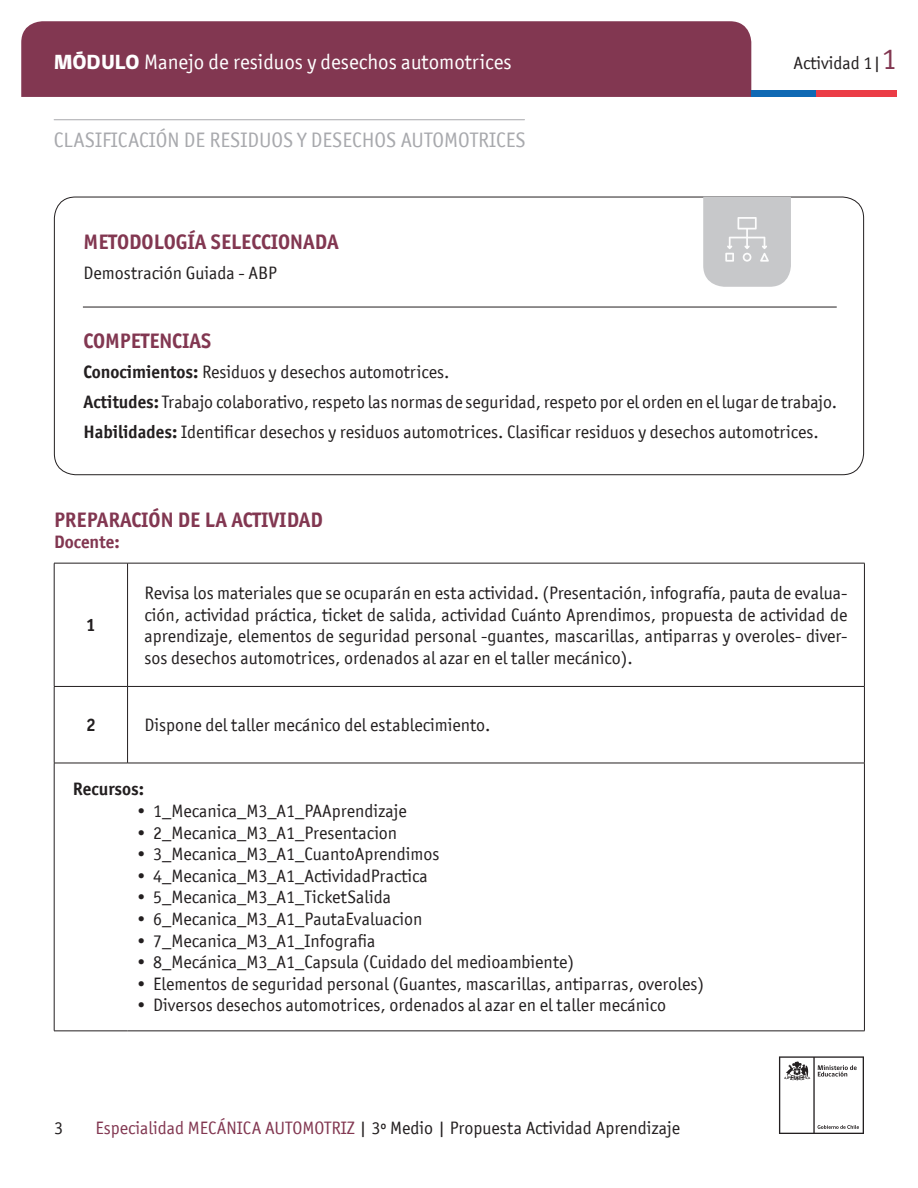
<style>
.page{position:relative;width:918px;height:1188px;background:#fff}
.page>*{position:absolute;margin:0;border:0;box-sizing:border-box;transform-origin:0 0}
.t1{font:700 21px "Officina San ITC";color:#823751}
.t2{font:21px "Officina San ITC";color:#a8a9ad}
.t3{font:21px "Officina San ITC";color:#fff}
.t4{font:18px/21.6px "Officina San ITC";color:#231f20;text-align:justify}
.t5{font:700 18px "Officina San ITC";color:#231f20}
.t6{font:700 18px "Officina San ITC";color:#823751}
.s1{font-family:"gob CL";font-weight:800}
.s2{font-size:30px;color:#823751}
.s3{font-weight:700}
.s4{color:#823751}
</style>
<div class="page">
<svg style="left:779px;top:1056px;width:85px;height:78px"></svg>
<div style="left:21px;top:21px;width:730px;height:76px;background:#823751"></div>
<div style="left:751px;top:90px;width:65px;height:7px;background:#0f69b4"></div>
<div style="left:816px;top:90px;width:81px;height:7px;background:#eb3c46"></div>
<svg style="left:703px;top:197px;width:88px;height:90px;background:#cbcccd"></svg>
<hr style="left:83px;top:307px;width:754px;height:1px;background:#231f20">
<hr style="left:54px;top:686px;width:74px;height:1px;background:#231f20">
<hr style="left:128px;top:686px;width:737px;height:1px;background:#231f20">
<hr style="left:54px;top:763px;width:74px;height:1px;background:#231f20">
<hr style="left:128px;top:763px;width:737px;height:1px;background:#231f20">
<hr style="left:864px;top:763px;width:1px;height:268px;background:#231f20">
<hr style="left:127px;top:563px;width:1px;height:123px;background:#231f20">
<hr style="left:127px;top:687px;width:1px;height:76px;background:#231f20">
<hr style="left:54px;top:563px;width:74px;height:1px;background:#231f20">
<hr style="left:54px;top:563px;width:1px;height:123px;background:#231f20">
<hr style="left:128px;top:563px;width:737px;height:1px;background:#231f20">
<hr style="left:864px;top:563px;width:1px;height:123px;background:#231f20">
<hr style="left:54px;top:687px;width:1px;height:76px;background:#231f20">
<hr style="left:864px;top:687px;width:1px;height:76px;background:#231f20">
<hr style="left:54px;top:763px;width:1px;height:268px;background:#231f20">
<hr style="left:54px;top:1031px;width:74px;height:1px;background:#231f20">
<hr style="left:128px;top:1031px;width:737px;height:1px;background:#231f20">
<hr style="left:54px;top:119px;width:471px;height:1px;background:#a8a9ad">
<p class="t3" style="left:54px;top:50px;width:459px"><span class="s1">MÓDULO</span> Manejo de residuos y desechos automotrices</p>
<p class="t4" style="left:794px;top:52px;width:105px">Actividad 1|<span class="s2">1</span></p>
<p class="t2" style="left:54px;top:128px;width:473px">CLASIFICACIÓN DE RESIDUOS Y DESECHOS AUTOMOTRICES</p>
<p class="t1" style="left:84px;top:228px;width:257px">METODOLOGÍA SELECCIONADA</p>
<p class="t4" style="left:84px;top:262px;width:195px">Demostración Guiada - ABP</p>
<p class="t1" style="left:84px;top:328px;width:129px">COMPETENCIAS</p>
<p class="t4" style="left:84px;top:361px;width:367px"><span class="s3">Conocimientos:</span> Residuos y desechos automotrices.</p>
<p class="t4" style="left:84px;top:391px;width:755px"><span class="s3">Actitudes:</span> Trabajo colaborativo, respeto las normas de seguridad, respeto por el orden en el lugar de trabajo.</p>
<p class="t4" style="left:84px;top:421px;width:737px"><span class="s3">Habilidades:</span> Identificar desechos y residuos automotrices. Clasificar residuos y desechos automotrices.</p>
<p class="t1" style="left:54px;top:507px;width:270px">PREPARACIÓN DE LA ACTIVIDAD</p>
<p class="t6" style="left:54px;top:531px;width:67px">Docente:</p>
<p class="t5" style="left:86px;top:614px;width:11px">1</p>
<p class="t4" style="left:145px;top:582px;width:704px">Revisa los materiales que se ocuparán en esta actividad. (Presentación, infografía, pauta de evalua&shy;ción, actividad práctica, ticket de salida, actividad Cuánto Aprendimos, propuesta de actividad de aprendizaje, elementos de seguridad personal -guantes, mascarillas, antiparras y overoles- diver&shy;sos desechos automotrices, ordenados al azar en el taller mecánico).</p>
<p class="t5" style="left:86px;top:714px;width:11px">2</p>
<p class="t4" style="left:145px;top:714px;width:347px">Dispone del taller mecánico del establecimiento.</p>
<p class="t5" style="left:73px;top:778px;width:73px">Recursos:</p>
<p class="t4" style="left:135px;top:800px;width:273px">• 1_Mecanica_M3_A1_PAAprendizaje</p>
<p class="t4" style="left:135px;top:822px;width:264px">• 2_Mecanica_M3_A1_Presentacion</p>
<p class="t4" style="left:135px;top:843px;width:306px">• 3_Mecanica_M3_A1_CuantoAprendimos</p>
<p class="t4" style="left:135px;top:865px;width:294px">• 4_Mecanica_M3_A1_ActividadPractica</p>
<p class="t4" style="left:135px;top:886px;width:257px">• 5_Mecanica_M3_A1_TicketSalida</p>
<p class="t4" style="left:135px;top:908px;width:289px">• 6_Mecanica_M3_A1_PautaEvaluacion</p>
<p class="t4" style="left:135px;top:930px;width:242px">• 7_Mecanica_M3_A1_Infografia</p>
<p class="t4" style="left:135px;top:951px;width:440px">• 8_Mecánica_M3_A1_Capsula (Cuidado del medioambiente)</p>
<p class="t4" style="left:135px;top:973px;width:570px">• Elementos de seguridad personal (Guantes, mascarillas, antiparras, overoles)</p>
<p class="t4" style="left:135px;top:994px;width:532px">• Diversos desechos automotrices, ordenados al azar en el taller mecánico</p>
<p class="t4" style="left:54px;top:1117px;width:10px">3</p>
<p class="t4" style="left:95px;top:1117px;width:586px"><span class="s4">Especialidad MECÁNICA AUTOMOTRIZ</span> | 3º Medio | Propuesta Actividad Aprendizaje</p>
</div>
